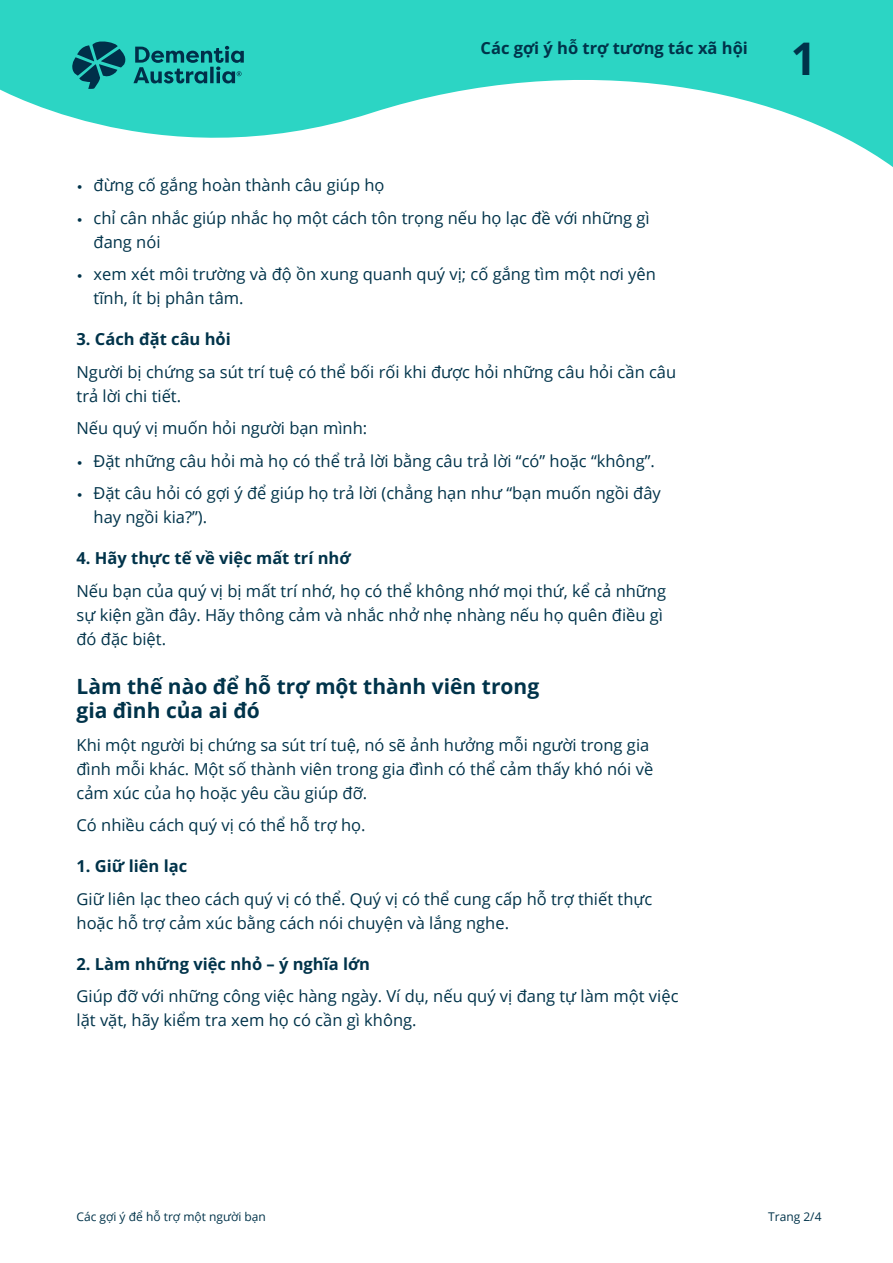
<style>
.page{position:relative;width:893px;height:1263px;background:#fff}
.page>*{position:absolute;margin:0;border:0;box-sizing:border-box;transform-origin:0 0}
.t1{font:700 45px "Open Sans";color:#00334a}
.t2{font:700 21px/24px "Open Sans";color:#00334a}
.t3{font:16.5px/24px "Open Sans";color:#00334a}
.t4{font:700 16.5px "Open Sans";color:#00334a}
.t5{font:12px "Open Sans";color:#00334a}
.s1{font-family:"Filson Pro"}
.s2{font-weight:700}
</style>
<div class="page">
<svg style="left:0;top:0;width:893px;height:167px;fill:#2cd5c4"></svg>
<svg style="left:72px;top:41px;width:172px;height:48px;background:#1d9d9a"></svg>
<p class="t4" style="left:480px;top:37px;width:269px">Các gợi ý hỗ trợ tương tác xã hội</p>
<h1 class="t1" style="left:791px;top:27px;width:27px">1</h1>
<p class="t3" style="left:77px;top:173px;width:310px"><span class="s1">•</span> đừng cố gắng hoàn thành câu giúp họ</p>
<p class="t3" style="left:94px;top:205px;width:558px;text-indent:-17px"><span class="s1">•</span> chỉ cân nhắc giúp nhắc họ một cách tôn trọng nếu họ lạc đề với những gì đang nói</p>
<p class="t3" style="left:94px;top:262px;width:564px;text-indent:-17px"><span class="s1">•</span> xem xét môi trường và độ ồn xung quanh quý vị; cố gắng tìm một nơi yên tĩnh, ít bị phân tâm.</p>
<p class="t3" style="left:77px;top:323px;width:601px;line-height:32.5px"><span class="s2">3. Cách đặt câu hỏi<br></span>Người bị chứng sa sút trí tuệ có thể bối rối khi được hỏi những câu hỏi cần câu</p>
<p class="t3" style="left:77px;top:379px;width:292px;line-height:32.5px">trả lời chi tiết.<br>Nếu quý vị muốn hỏi người bạn mình:</p>
<p class="t3" style="left:77px;top:448px;width:580px"><span class="s1">•</span> Đặt những câu hỏi mà họ có thể trả lời bằng câu trả lời “có” hoặc “không”.</p>
<p class="t3" style="left:94px;top:481px;width:569px;text-indent:-17px"><span class="s1">•</span> Đặt câu hỏi có gợi ý để giúp họ trả lời (chẳng hạn như “bạn muốn ngồi đây hay ngồi kia?”).</p>
<p class="t3" style="left:77px;top:542px;width:591px;line-height:32.5px"><span class="s2">4. Hãy thực tế về việc mất trí nhớ<br></span>Nếu bạn của quý vị bị mất trí nhớ, họ có thể không nhớ mọi thứ, kể cả những</p>
<p class="t3" style="left:77px;top:602px;width:588px">sự kiện gần đây. Hãy thông cảm và nhắc nhở nhẹ nhàng nếu họ quên điều gì đó đặc biệt.</p>
<p class="t2" style="left:77px;top:674px;width:464px">Làm thế nào để hỗ trợ một thành viên trong gia đình của ai đó</p>
<p class="t3" style="left:77px;top:732px;width:578px">Khi một người bị chứng sa sút trí tuệ, nó sẽ ảnh hưởng mỗi người trong gia đình mỗi khác. Một số thành viên trong gia đình có thể cảm thấy khó nói về cảm xúc của họ hoặc yêu cầu giúp đỡ.</p>
<p class="t3" style="left:77px;top:813px;width:291px">Có nhiều cách quý vị có thể hỗ trợ họ.</p>
<p class="t3" style="left:77px;top:850px;width:577px;line-height:32.5px"><span class="s2">1. Giữ liên lạc<br></span>Giữ liên lạc theo cách quý vị có thể. Quý vị có thể cung cấp hỗ trợ thiết thực</p>
<p class="t3" style="left:77px;top:910px;width:434px">hoặc hỗ trợ cảm xúc bằng cách nói chuyện và lắng nghe.</p>
<p class="t3" style="left:77px;top:947px;width:603px;line-height:32.5px"><span class="s2">2. Làm những việc nhỏ – ý nghĩa lớn<br></span>Giúp đỡ với những công việc hàng ngày. Ví dụ, nếu quý vị đang tự làm một việc</p>
<p class="t3" style="left:77px;top:1008px;width:342px">lặt vặt, hãy kiểm tra xem họ có cần gì không.</p>
<p class="t5" style="left:77px;top:1209px;width:191px">Các gợi ý để hỗ trợ một người bạn</p>
<p class="t5" style="left:768px;top:1209px;width:55px">Trang 2/4</p>
</div>
